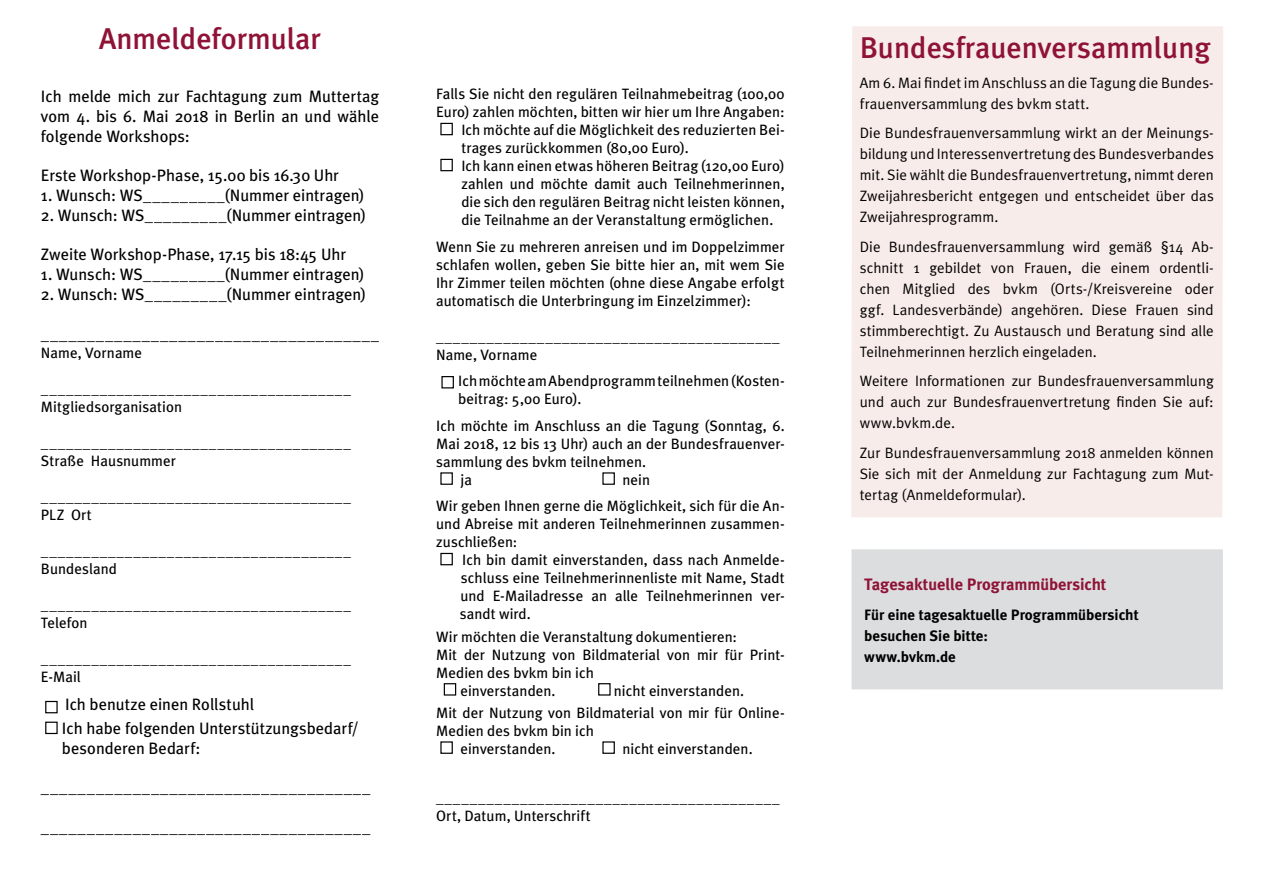
<style>
.page{position:relative;width:1263px;height:893px;background:#fff}
.page>*{position:absolute;margin:0;border:0;box-sizing:border-box;transform-origin:0 0}
.t1{font:500 30px "Meta Plus";color:#8f1336}
.t2{font:16.5px/19.8px "Meta Plus";color:#000;text-align:justify}
.t3{font:700 16.5px "Meta Plus";letter-spacing:-.005em;color:#8f1336}
.t4{font:15px/18px "Meta Plus";letter-spacing:.005em;color:#000}
.t5{font:15px/21px "Meta Plus Normal";letter-spacing:.005em;color:#000;text-align:justify}
.t6{font:700 15px/21px "Meta Plus";color:#000}
</style>
<div class="page">
<div style="left:45px;top:701px;width:13px;height:12px;border:1px solid #000"></div>
<div style="left:45px;top:722px;width:13px;height:12px;border:1px solid #000"></div>
<div style="left:440px;top:123px;width:13px;height:12px;border:1px solid #000"></div>
<div style="left:440px;top:159px;width:13px;height:12px;border:1px solid #000"></div>
<div style="left:440px;top:472px;width:13px;height:13px;border:1px solid #000"></div>
<div style="left:602px;top:472px;width:13px;height:13px;border:1px solid #000"></div>
<div style="left:440px;top:553px;width:13px;height:12px;border:1px solid #000"></div>
<div style="left:444px;top:683px;width:12px;height:13px;border:1px solid #000"></div>
<div style="left:598px;top:683px;width:13px;height:13px;border:1px solid #000"></div>
<div style="left:440px;top:741px;width:13px;height:13px;border:1px solid #000"></div>
<div style="left:602px;top:741px;width:13px;height:13px;border:1px solid #000"></div>
<div style="left:441px;top:376px;width:13px;height:12px;border:1px solid #000"></div>
<div style="left:851px;top:549px;width:372px;height:140px;background:#dcddde"></div>
<div style="left:851px;top:26px;width:372px;height:491px;background:#f8ecea"></div>
<h1 class="t1" style="left:99px;top:21px;width:223px">Anmeldeformular</h1>
<p class="t2" style="left:41px;top:86px;width:340px">Ich melde mich zur Fachtagung zum Muttertag vom 4. bis 6. Mai 2018 in Berlin an und wähle folgende Workshops:</p>
<p class="t2" style="left:41px;top:165px;width:299px">Erste Workshop-Phase, 15.00 bis 16.30 Uhr</p>
<p class="t2" style="left:41px;top:185px;width:325px">1. Wunsch: WS_________(Nummer eintragen)</p>
<p class="t2" style="left:41px;top:205px;width:327px">2. Wunsch: WS_________(Nummer eintragen)</p>
<p class="t2" style="left:41px;top:245px;width:307px">Zweite Workshop-Phase, 17.15 bis 18:45 Uhr</p>
<p class="t2" style="left:41px;top:264px;width:325px">1. Wunsch: WS_________(Nummer eintragen)</p>
<p class="t2" style="left:41px;top:284px;width:327px">2. Wunsch: WS_________(Nummer eintragen)</p>
<p class="t2" style="left:41px;top:324px;width:340px">_____________________________________</p>
<p class="t4" style="left:41px;top:343px;width:103px">Name, Vorname</p>
<p class="t4" style="left:41px;top:379px;width:311px">_____________________________________<br>Mitgliedsorganisation</p>
<p class="t4" style="left:41px;top:433px;width:311px">_____________________________________<br>Straße Hausnummer</p>
<p class="t4" style="left:41px;top:487px;width:311px">_____________________________________<br>PLZ Ort</p>
<p class="t4" style="left:41px;top:541px;width:311px">_____________________________________<br>Bundesland</p>
<p class="t4" style="left:41px;top:595px;width:311px">_____________________________________<br>Telefon</p>
<p class="t4" style="left:41px;top:649px;width:311px">_____________________________________<br>E-Mail</p>
<p class="t2" style="left:62px;top:692px;width:299px;line-height:24px">Ich benutze einen Rollstuhl<br>Ich habe folgenden Unterstützungsbedarf/</p>
<p class="t2" style="left:62px;top:738px;width:140px">besonderen Bedarf:</p>
<p class="t2" style="left:41px;top:778px;width:331px">____________________________________</p>
<p class="t2" style="left:41px;top:817px;width:331px">____________________________________</p>
<p class="t4" style="left:436px;top:85px;width:350px">Falls Sie nicht den regulären Teilnahmebeitrag (100,00</p>
<p class="t4" style="left:436px;top:103px;width:350px">Euro) zahlen möchten, bitten wir hier um Ihre Angaben:</p>
<p class="t4" style="left:461px;top:121px;width:325px">Ich möchte auf die Möglichkeit des reduzierten Bei-</p>
<p class="t4" style="left:461px;top:139px;width:229px">trages zurückkommen (80,00 Euro).</p>
<p class="t4" style="left:461px;top:157px;width:325px">Ich kann einen etwas höheren Beitrag (120,00 Euro)</p>
<p class="t4" style="left:461px;top:175px;width:325px">zahlen und möchte damit auch Teilnehmerinnen,</p>
<p class="t4" style="left:461px;top:193px;width:325px">die sich den regulären Beitrag nicht leisten können,</p>
<p class="t4" style="left:461px;top:211px;width:313px">die Teilnahme an der Veranstaltung ermöglichen.</p>
<p class="t4" style="left:436px;top:237px;width:350px;text-align:justify">Wenn Sie zu mehreren anreisen und im Doppelzimmer schlafen wollen, geben Sie bitte hier an, mit wem Sie Ihr Zimmer teilen möchten (ohne diese Angabe erfolgt automatisch die Unterbringung im Einzelzimmer):</p>
<p class="t4" style="left:436px;top:327px;width:345px">_________________________________________<br>Name, Vorname</p>
<p class="t4" style="left:458px;top:372px;width:328px">Ich möchte am Abendprogramm teilnehmen (Kosten&shy;beitrag: 5,00 Euro).</p>
<p class="t4" style="left:436px;top:416px;width:350px">Ich möchte im Anschluss an die Tagung (Sonntag, 6.</p>
<p class="t4" style="left:436px;top:434px;width:350px">Mai 2018, 12 bis 13 Uhr) auch an der Bundesfrauenver-</p>
<p class="t4" style="left:436px;top:452px;width:212px">sammlung des bvkm teilnehmen.</p>
<p class="t4" style="left:460px;top:470px;width:13px">ja</p>
<p class="t4" style="left:436px;top:466px;width:350px;line-height:26.5px;text-indent:186px">nein<br>Wir geben Ihnen gerne die Möglichkeit, sich für die An-</p>
<p class="t4" style="left:436px;top:515px;width:350px">und Abreise mit anderen Teilnehmerinnen zusammen&shy;zuschließen:</p>
<p class="t4" style="left:460px;top:551px;width:326px;text-align:justify">Ich bin damit einverstanden, dass nach Anmelde&shy;schluss eine Teilnehmerinnenliste mit Name, Stadt und E-Mailadresse an alle Teilnehmerinnen ver&shy;sandt wird.</p>
<p class="t4" style="left:436px;top:627px;width:302px">Wir möchten die Veranstaltung dokumentieren:</p>
<p class="t4" style="left:436px;top:645px;width:350px">Mit der Nutzung von Bildmaterial von mir für Print-</p>
<p class="t4" style="left:436px;top:663px;width:159px">Medien des bvkm bin ich</p>
<p class="t4" style="left:460px;top:681px;width:97px">einverstanden.</p>
<p class="t4" style="left:436px;top:679px;width:350px;line-height:22.2px;text-indent:178px">nicht einverstanden.<br>Mit der Nutzung von Bildmaterial von mir für Online-</p>
<p class="t4" style="left:460px;top:721px;width:135px;text-indent:-24px">Medien des bvkm bin ich einverstanden.</p>
<p class="t4" style="left:622px;top:739px;width:132px">nicht einverstanden.</p>
<p class="t4" style="left:436px;top:788px;width:345px">_________________________________________<br>Ort, Datum, Unterschrift</p>
<h1 class="t1" style="left:860px;top:31px;width:352px">Bundesfrauenversammlung</h1>
<p class="t5" style="left:860px;top:72px;width:356px">Am 6. Mai findet im Anschluss an die Tagung die Bundes&shy;frauenversammlung des bvkm statt.</p>
<p class="t5" style="left:860px;top:122px;width:356px">Die Bundesfrauenversammlung wirkt an der Meinungs&shy;bildung und Interessenvertretung des Bundesverbandes mit. Sie wählt die Bundesfrauenvertretung, nimmt deren Zweijahresbericht entgegen und entscheidet über das Zweijahresprogramm.</p>
<p class="t5" style="left:860px;top:236px;width:356px">Die Bundesfrauenversammlung wird gemäß §14 Ab&shy;schnitt 1 gebildet von Frauen, die einem ordentli&shy;chen Mitglied des bvkm (Orts-/Kreisvereine oder ggf. Landesverbände) angehören. Diese Frauen sind stimmberechtigt. Zu Austausch und Beratung sind alle Teilnehmerinnen herzlich eingeladen.</p>
<p class="t5" style="left:860px;top:370px;width:356px">Weitere Informationen zur Bundesfrauenversammlung und auch zur Bundesfrauenvertretung finden Sie auf: www.bvkm.de.</p>
<p class="t5" style="left:860px;top:442px;width:356px">Zur Bundesfrauenversammlung 2018 anmelden können Sie sich mit der Anmeldung zur Fachtagung zum Mut&shy;tertag (Anmeldeformular).</p>
<p class="t3" style="left:864px;top:575px;width:244px">Tagesaktuelle Programmübersicht</p>
<p class="t6" style="left:864px;top:604px;width:276px">Für eine tagesaktuelle Programmübersicht besuchen Sie bitte:<br>www.bvkm.de</p>
</div>
